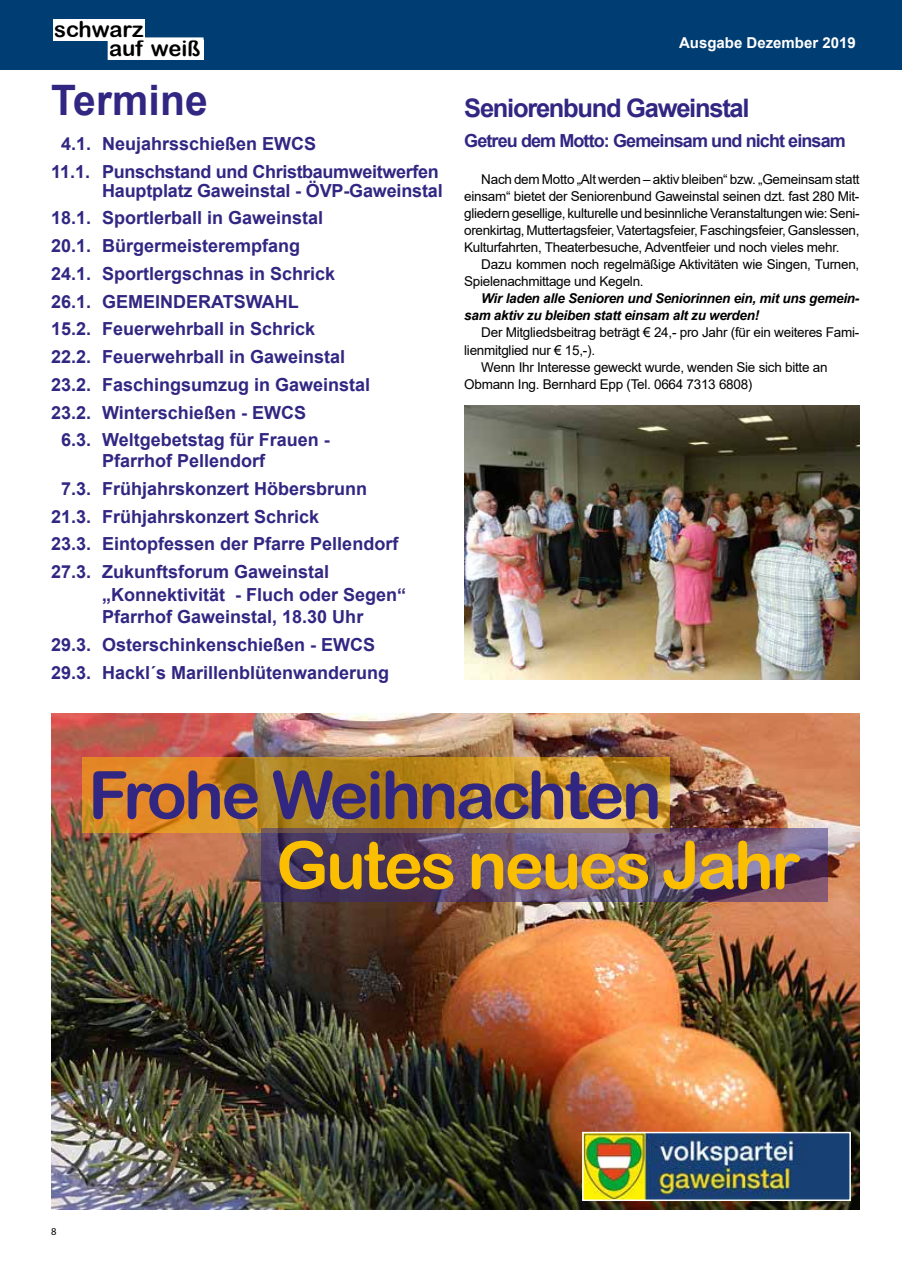
<style>
.page{position:relative;width:902px;height:1280px;background:#fff}
.page>*{position:absolute;margin:0;border:0;box-sizing:border-box;transform-origin:0 0}
.t1{font:66px "Arial Rounded MT Bold";letter-spacing:-.04em;color:#312783}
.t2{font:66px "Arial Rounded MT Bold";letter-spacing:-.04em;color:#fcbf00}
.t3{font:700 42px "Arial";letter-spacing:.005em;color:#312783}
.t4{font:700 25.5px "Arial";letter-spacing:-.05em;color:#312783}
.t5{font:22.05px/19.4px "Arial Rounded MT Bold";color:#000}
.t6{font:700 18px/22.5px "Arial";color:#312783}
.t7{font:700 18px/27.8px "Arial";letter-spacing:-.02em;color:#312783}
.t8{font:700 18px "Arial";letter-spacing:-.05em;color:#312783}
.t9{font:700 15px "Arial";color:#fff}
.t10{font:13.5px/17.1px "Arial";letter-spacing:-.02em;color:#000;text-align:justify}
.t11{font:italic 700 13.5px/17.1px "Arial";letter-spacing:-.02em;color:#000}
.t12{font:10.5px "Myriad Pro";color:#000}
</style>
<div class="page">
<div style="left:0;top:0;width:901px;height:70px;background:#003d72"></div>
<svg style="left:53px;top:19px;width:151px;height:41px"></svg>
<div style="left:53px;top:19px;width:91px;height:21px;background:#fff"></div>
<div style="left:108px;top:38px;width:95px;height:22px;border:1px solid #fff"></div>
<div style="left:109px;top:40px;width:94px;height:19px;background:#fff"></div>
<div style="left:109px;top:40px;width:94px;height:20px;border:1px solid #fff"></div>
<img style="left:464px;top:406px;width:395px;height:273px">
<img style="left:51px;top:714px;width:808px;height:495px">
<svg style="left:82px;top:757px;width:587px;height:76px"></svg>
<svg style="left:261px;top:829px;width:566px;height:73px"></svg>
<img style="left:585px;top:1135px;width:262px;height:63px">
<div style="left:582px;top:1132px;width:268px;height:69px;border:2px solid #fff"></div>
<h3 class="t5" style="left:109px;top:19px;width:93px;text-indent:-55px">schwarz<br>auf weiß</h3>
<h2 class="t3" style="left:51px;top:71px;width:158px">Termine</h2>
<h3 class="t7" style="left:51px;top:130px;width:389px;text-indent:10px">4.1. Neujahrsschießen EWCS<br>11.1. Punschstand und Christbaumweitwerfen</h3>
<h3 class="t6" style="left:102px;top:179px;width:342px">Hauptplatz Gaweinstal - ÖVP-Gaweinstal</h3>
<h3 class="t6" style="left:51px;top:207px;width:274px">18.1. Sportlerball in Gaweinstal</h3>
<h3 class="t6" style="left:51px;top:235px;width:251px">20.1. Bürgermeisterempfang</h3>
<h3 class="t6" style="left:51px;top:262px;width:286px">24.1. Sportlergschnas in Schrick</h3>
<h3 class="t6" style="left:51px;top:290px;width:249px">26.1. GEMEINDERATSWAHL</h3>
<h3 class="t6" style="left:51px;top:318px;width:266px">15.2. Feuerwehrball in Schrick</h3>
<h3 class="t6" style="left:51px;top:346px;width:296px">22.2. Feuerwehrball in Gaweinstal</h3>
<h3 class="t6" style="left:51px;top:374px;width:321px">23.2. Faschingsumzug in Gaweinstal</h3>
<h3 class="t6" style="left:51px;top:401px;width:256px">23.2. Winterschießen - EWCS</h3>
<h3 class="t6" style="left:61px;top:429px;width:270px">6.3. Weltgebetstag für Frauen -</h3>
<h3 class="t6" style="left:102px;top:450px;width:165px">Pfarrhof Pellendorf</h3>
<h3 class="t6" style="left:61px;top:478px;width:308px">7.3. Frühjahrskonzert Höbersbrunn</h3>
<h3 class="t6" style="left:51px;top:505px;width:270px">21.3. Frühjahrskonzert Schrick</h3>
<h3 class="t6" style="left:51px;top:533px;width:349px">23.3. Eintopfessen der Pfarre Pellendorf</h3>
<h3 class="t6" style="left:51px;top:561px;width:280px">27.3. Zukunftsforum Gaweinstal</h3>
<h3 class="t6" style="left:102px;top:583px;width:306px">„Konnektivität - Fluch oder Segen“<br>Pfarrhof Gaweinstal, 18.30 Uhr</h3>
<h3 class="t6" style="left:51px;top:631px;width:340px;line-height:27.8px">29.3. Osterschinkenschießen - EWCS<br>29.3. Hackl´s Marillenblütenwanderung</h3>
<p class="t9" style="left:679px;top:32px;width:178px">Ausgabe Dezember 2019</p>
<h3 class="t4" style="left:464px;top:90px;width:287px">Seniorenbund Gaweinstal</h3>
<h3 class="t8" style="left:464px;top:128px;width:383px">Getreu dem Motto: Gemeinsam und nicht einsam</h3>
<p class="t10" style="left:464px;top:170px;width:397px;text-indent:17px">Nach dem Motto „Alt werden – aktiv bleiben“ bzw. „Gemeinsam statt einsam“ bietet der Seniorenbund Gaweinstal seinen dzt. fast 280 Mit&shy;gliedern gesellige, kulturelle und besinnliche Veranstaltungen wie: Seni&shy;orenkirtag, Muttertagsfeier, Vatertagsfeier, Faschingsfeier, Ganslessen, Kulturfahrten, Theaterbesuche, Adventfeier und noch vieles mehr.</p>
<p class="t10" style="left:464px;top:256px;width:396px;text-indent:17px">Dazu kommen noch regelmäßige Aktivitäten wie Singen, Turnen,<br>Spielenachmittage und Kegeln.</p>
<p class="t11" style="left:464px;top:290px;width:397px;text-indent:17px">Wir laden alle Senioren und Seniorinnen ein, mit uns gemein&shy;sam aktiv zu bleiben statt einsam alt zu werden!</p>
<p class="t10" style="left:481px;top:324px;width:379px">Der Mitgliedsbeitrag beträgt € 24,- pro Jahr (für ein weiteres Fami-</p>
<p class="t10" style="left:464px;top:341px;width:132px">lienmitglied nur € 15,-).</p>
<p class="t10" style="left:481px;top:358px;width:348px">Wenn Ihr Interesse geweckt wurde, wenden Sie sich bitte an</p>
<p class="t10" style="left:464px;top:375px;width:290px">Obmann Ing. Bernhard Epp (Tel. 0664 7313 6808)</p>
<h1 class="t1" style="left:88px;top:756px;width:575px">Frohe Weihnachten</h1>
<h1 class="t2" style="left:276px;top:826px;width:525px">Gutes neues Jahr</h1>
<p class="t12" style="left:51px;top:1224px;width:7px">8</p>
</div>
